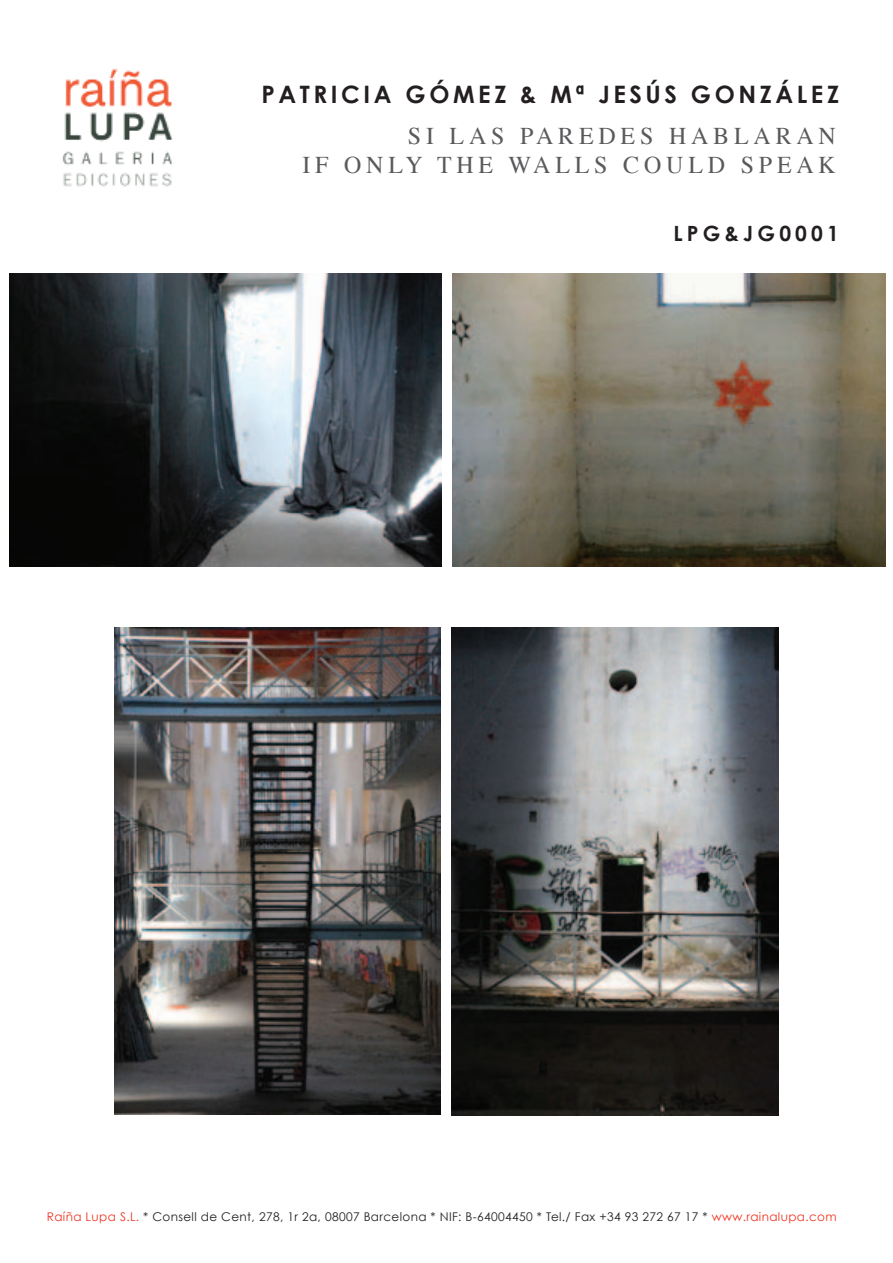
<style>
.page{position:relative;width:893px;height:1263px;background:#fff}
.page>*{position:absolute;margin:0;border:0;box-sizing:border-box;transform-origin:0 0}
.t1{font:24px/28.8px "Times";letter-spacing:.2em;color:#5a5a5d;text-align:right}
.t2{font:700 24px "Century Gothic";letter-spacing:.15em;color:#231f20}
.t3{font:700 21px "Century Gothic";letter-spacing:.2em;color:#231f20}
.t4{font:12px "Century Gothic";letter-spacing:.03em;color:#231f20}
.s1{color:#ef3522}
</style>
<div class="page">
<img style="left:62px;top:68px;width:110px;height:119px">
<img style="left:452px;top:274px;width:434px;height:292px">
<img style="left:9px;top:274px;width:432px;height:292px">
<img style="left:115px;top:627px;width:326px;height:488px">
<img style="left:452px;top:627px;width:326px;height:488px">
<h1 class="t2" style="left:261px;top:79px;width:579px">PATRICIA GÓMEZ &amp; Mª JESÚS GONZÁLEZ</h1>
<h1 class="t1" style="left:302px;top:120px;width:535px">SI LAS PAREDES HABLARAN<br>IF ONLY THE WALLS COULD SPEAK</h1>
<h2 class="t3" style="left:673px;top:220px;width:167px">LPG&amp;JG0001</h2>
<p class="t4" style="left:47px;top:1209px;width:791px"><span class="s1">Raíña Lupa S.L.</span> * Consell de Cent, 278, 1r 2a, 08007 Barcelona * NIF: B-64004450 * Tel./ Fax +34 93 272 67 17 * <span class="s1">www.rainalupa.com</span></p>
</div>
